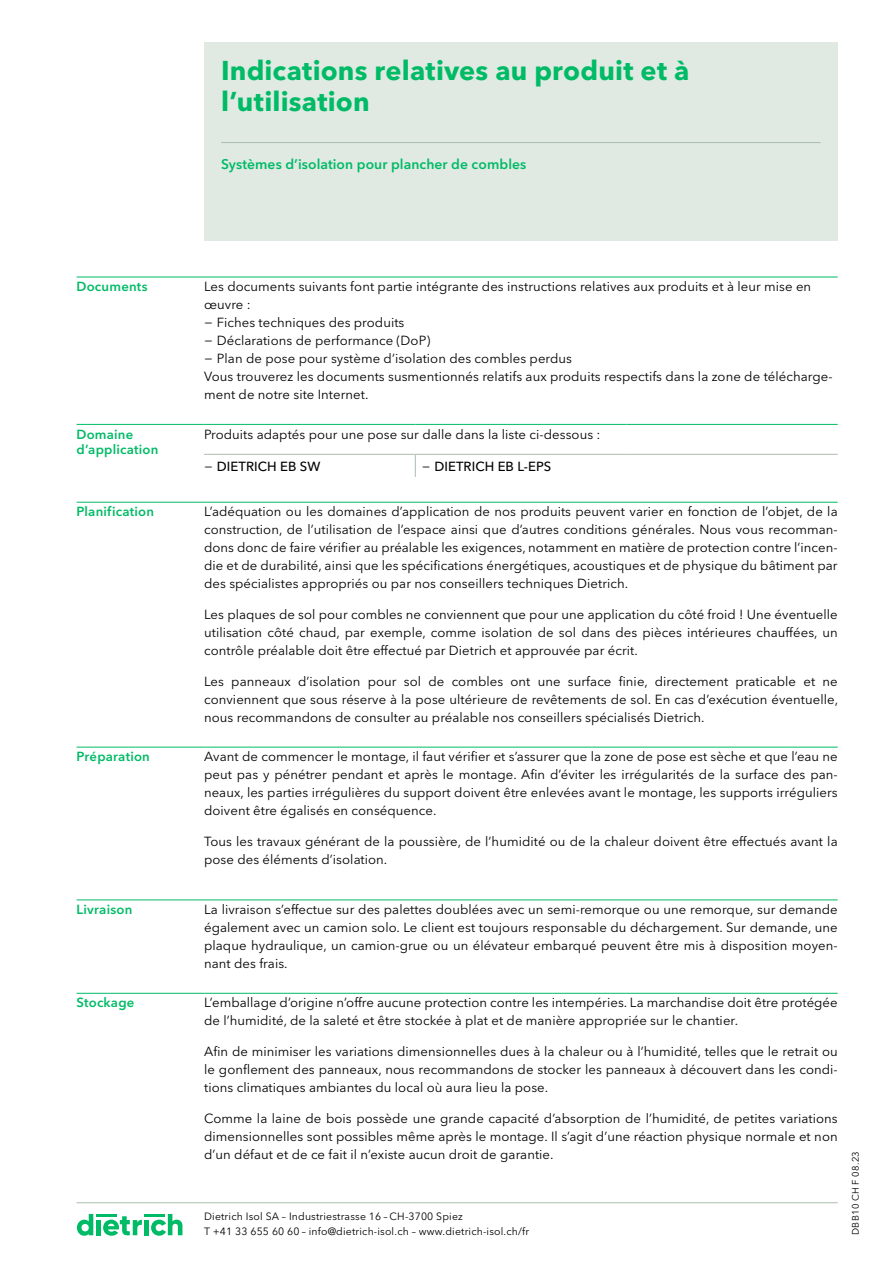
<style>
.page{position:relative;width:893px;height:1263px;background:#fff}
.page>*{position:absolute;margin:0;border:0;box-sizing:border-box;transform-origin:0 0}
.t1{font:700 27px/31.5px "Avenir Next W1 G";letter-spacing:.005em;color:#0b6}
.t2{font:600 13.8px "Avenir Next W1 G";letter-spacing:.005em;color:#0b6}
.t3{font:13.2px/18px "Avenir Next W1 G";letter-spacing:.005em;color:#000;text-align:justify}
.t4{font:600 13.2px/15.8px "Avenir Next W1 G";letter-spacing:.015em;color:#0b6}
.t5{font:500 13.2px "Avenir Next W1 G";letter-spacing:.005em;color:#000}
.t6{font:10.5px/14.4px "Avenir Next W1 G";letter-spacing:.015em;color:#000}
.t7{font:9.3px "Avenir Next W1 G";letter-spacing:.025em;color:#000}
.s1{font-weight:400}
</style>
<div class="page">
<div style="left:204px;top:43px;width:634px;height:198px;background:#e1e9e3"></div>
<hr style="left:77px;top:1202px;width:761px;height:1px;background:#aabdad">
<svg style="left:77px;top:1214px;width:16px;height:21px"></svg>
<svg style="left:151px;top:1214px;width:31px;height:21px"></svg>
<div style="left:144px;top:1220px;width:5px;height:15px;background:#0b6"></div>
<hr style="left:144px;top:1214px;width:21px;height:2px;background:#0b6">
<div style="left:96px;top:1220px;width:5px;height:15px;background:#0b6"></div>
<hr style="left:96px;top:1214px;width:21px;height:2px;background:#0b6">
<svg style="left:103px;top:1216px;width:39px;height:19px"></svg>
<hr style="left:221px;top:142px;width:600px;height:1px;background:#aabdad">
<hr style="left:77px;top:277px;width:127px;height:1px;background:#0b6">
<hr style="left:204px;top:277px;width:634px;height:1px;background:#0b6">
<hr style="left:77px;top:424px;width:127px;height:1px;background:#0b6">
<hr style="left:204px;top:424px;width:211px;height:1px;background:#0b6">
<hr style="left:415px;top:424px;width:211px;height:1px;background:#0b6">
<hr style="left:626px;top:424px;width:212px;height:1px;background:#0b6">
<svg style="left:415px;top:455px;width:1px;height:22px"></svg>
<hr style="left:204px;top:454px;width:211px;height:1px;background:#aabdad">
<hr style="left:415px;top:454px;width:211px;height:1px;background:#aabdad">
<hr style="left:626px;top:454px;width:212px;height:1px;background:#aabdad">
<hr style="left:77px;top:502px;width:127px;height:1px;background:#0b6">
<hr style="left:204px;top:502px;width:634px;height:1px;background:#0b6">
<hr style="left:77px;top:747px;width:127px;height:1px;background:#0b6">
<hr style="left:204px;top:747px;width:634px;height:1px;background:#0b6">
<hr style="left:77px;top:899px;width:127px;height:1px;background:#0b6">
<hr style="left:204px;top:899px;width:634px;height:1px;background:#0b6">
<hr style="left:77px;top:993px;width:127px;height:1px;background:#0b6">
<hr style="left:204px;top:993px;width:634px;height:1px;background:#0b6">
<h1 class="t1" style="left:221px;top:52px;width:470px">Indications relatives au produit et à l’utilisation</h1>
<p class="t2" style="left:221px;top:153px;width:307px">Systèmes d’isolation pour plancher de combles</p>
<p class="t4" style="left:77px;top:278px;width:73px">Documents</p>
<p class="t3" style="left:204px;top:276px;width:630px;text-align:left">Les documents suivants font partie intégrante des instructions relatives aux produits et à leur mise en œuvre :<br>− Fiches techniques des produits<br>− Déclarations de performance (DoP)<br>− Plan de pose pour système d’isolation des combles perdus<br>Vous trouverez les documents susmentionnés relatifs aux produits respectifs dans la zone de télécharge&shy;ment de notre site Internet.</p>
<p class="t4" style="left:77px;top:425px;width:83px">Domaine d’application</p>
<p class="t3" style="left:204px;top:424px;width:398px">Produits adaptés pour une pose sur dalle dans la liste ci-dessous :</p>
<p class="t5" style="left:204px;top:455px;width:118px"><span class="s1">−</span> DIETRICH EB SW</p>
<p class="t5" style="left:422px;top:455px;width:131px"><span class="s1">−</span> DIETRICH EB L-EPS</p>
<p class="t4" style="left:77px;top:503px;width:79px">Planification</p>
<p class="t3" style="left:204px;top:501px;width:635px">L’adéquation ou les domaines d’application de nos produits peuvent varier en fonction de l’objet, de la construction, de l’utilisation de l’espace ainsi que d’autres conditions générales. Nous vous recomman&shy;dons donc de faire vérifier au préalable les exigences, notamment en matière de protection contre l’incen&shy;die et de durabilité, ainsi que les spécifications énergétiques, acoustiques et de physique du bâtiment par des spécialistes appropriés ou par nos conseillers techniques Dietrich.</p>
<p class="t3" style="left:204px;top:604px;width:635px">Les plaques de sol pour combles ne conviennent que pour une application du côté froid ! Une éventuelle utilisation côté chaud, par exemple, comme isolation de sol dans des pièces intérieures chauffées, un contrôle préalable doit être effectué par Dietrich et approuvée par écrit.</p>
<p class="t3" style="left:204px;top:671px;width:635px">Les panneaux d’isolation pour sol de combles ont une surface finie, directement praticable et ne conviennent que sous réserve à la pose ultérieure de revêtements de sol. En cas d’exécution éventuelle, nous recommandons de consulter au préalable nos conseillers spécialisés Dietrich.</p>
<p class="t4" style="left:77px;top:748px;width:75px">Préparation</p>
<p class="t3" style="left:204px;top:746px;width:635px">Avant de commencer le montage, il faut vérifier et s’assurer que la zone de pose est sèche et que l’eau ne peut pas y pénétrer pendant et après le montage. Afin d’éviter les irrégularités de la surface des pan&shy;neaux, les parties irrégulières du support doivent être enlevées avant le montage, les supports irréguliers doivent être égalisés en conséquence.</p>
<p class="t3" style="left:204px;top:831px;width:635px">Tous les travaux générant de la poussière, de l’humidité ou de la chaleur doivent être effectués avant la pose des éléments d’isolation.</p>
<p class="t4" style="left:77px;top:900px;width:57px">Livraison</p>
<p class="t3" style="left:204px;top:899px;width:635px">La livraison s’effectue sur des palettes doublées avec un semi-remorque ou une remorque, sur demande également avec un camion solo. Le client est toujours responsable du déchargement. Sur demande, une plaque hydraulique, un camion-grue ou un élévateur embarqué peuvent être mis à disposition moyen&shy;nant des frais.</p>
<p class="t4" style="left:77px;top:994px;width:59px">Stockage</p>
<p class="t3" style="left:204px;top:993px;width:635px">L’emballage d’origine n’offre aucune protection contre les intempéries. La marchandise doit être protégée de l’humidité, de la saleté et être stockée à plat et de manière appropriée sur le chantier.</p>
<p class="t3" style="left:204px;top:1041px;width:635px">Afin de minimiser les variations dimensionnelles dues à la chaleur ou à l’humidité, telles que le retrait ou le gonflement des panneaux, nous recommandons de stocker les panneaux à découvert dans les condi&shy;tions climatiques ambiantes du local où aura lieu la pose.</p>
<p class="t3" style="left:204px;top:1108px;width:635px">Comme la laine de bois possède une grande capacité d’absorption de l’humidité, de petites variations dimensionnelles sont possibles même après le montage. Il s’agit d’une réaction physique normale et non d’un défaut et de ce fait il n’existe aucun droit de garantie.</p>
<p class="t6" style="left:204px;top:1208px;width:327px">Dietrich Isol SA – Industriestrasse 16 – CH-3700 Spiez<br>T +41 33 655 60 60 – info@dietrich-isol.ch – www.dietrich-isol.ch/fr</p>
<p class="t7" style="left:848px;top:1235px;width:85px;rotate:-90deg">DBB10 CH F 08.23</p>
</div>
